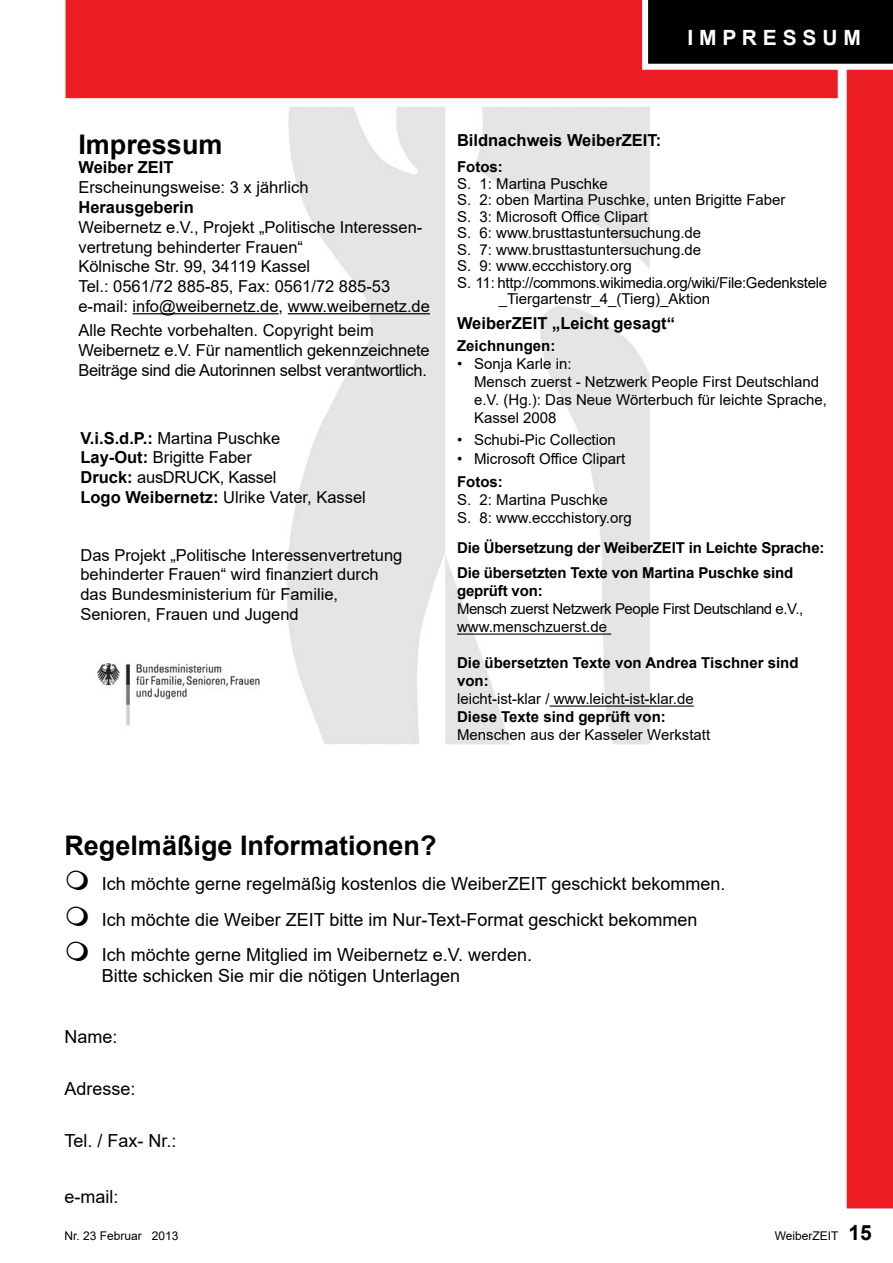
<style>
.page{position:relative;width:893px;height:1263px;background:#fff}
.page>*{position:absolute;margin:0;border:0;box-sizing:border-box;transform-origin:0 0}
.t1{font:700 27px "Arial";color:#000}
.t2{font:700 21px "Arial";color:#fff}
.t3{font:18px/21px "Arial";color:#000}
.t4{font:16.5px/19.8px "Arial";color:#000}
.t5{font:700 16.5px "Arial";color:#000}
.t6{font:15px/18px "Arial";color:#000}
.t7{font:700 15px/18px "Arial";letter-spacing:-.01em;color:#000}
.t8{font:15px/16.5px "Arial";letter-spacing:-.02em;color:#000}
.t9{font:15px "Arial";letter-spacing:-.03em;color:#000}
.t10{font:12px "Arial";color:#000}
.s1{font-weight:700}
.s2{font-weight:700;font-size:21px}
</style>
<div class="page">
<img style="left:287px;top:106px;width:363px;height:638px">
<hr style="left:133px;top:313px;width:146px;height:1px;background:#000">
<hr style="left:288px;top:313px;width:142px;height:1px;background:#000">
<img style="left:96px;top:661px;width:164px;height:65px">
<div style="left:65px;top:0;width:773px;height:99px;background:#ed1d24"></div>
<div style="left:846px;top:70px;width:47px;height:1139px;background:#ed1d24"></div>
<svg style="left:642px;top:0;width:251px;height:70px;background:#1c1b1b"></svg>
<hr style="left:457px;top:633px;width:154px;height:2px;background:#000">
<hr style="left:549px;top:705px;width:145px;height:2px;background:#000">
<p class="t2" style="left:687px;top:23px;width:175px">I M P R E S S U M</p>
<h1 class="t1" style="left:78px;top:125px;width:146px">Impressum</h1>
<p class="t4" style="left:78px;top:158px;width:232px"><span class="s1">Weiber ZEIT<br></span>Erscheinungsweise: 3 x jährlich</p>
<p class="t4" style="left:78px;top:197px;width:353px"><span class="s1">Herausgeberin<br></span>Weibernetz e.V., Projekt „Politische Interessen&shy;vertretung behinderter Frauen“<br>Kölnische Str. 99, 34119 Kassel<br>Tel.: 0561/72 885-85, Fax: 0561/72 885-53 e-mail: info@weibernetz.de, www.weibernetz.de</p>
<p class="t4" style="left:78px;top:320px;width:353px">Alle Rechte vorbehalten. Copyright beim<br>Weibernetz e.V. Für namentlich gekennzeichnete<br>Beiträge sind die Autorinnen selbst verantwortlich.</p>
<p class="t4" style="left:80px;top:428px;width:287px"><span class="s1">V.i.S.d.P.:</span> Martina Puschke<br><span class="s1">Lay-Out:</span> Brigitte Faber<br><span class="s1">Druck:</span> ausDRUCK, Kassel<br><span class="s1">Logo Weibernetz:</span> Ulrike Vater, Kassel</p>
<p class="t4" style="left:80px;top:545px;width:323px">Das Projekt „Politische Interessenvertretung behinderter Frauen“ wird finanziert durch das Bundesministerium für Familie, Senioren, Frauen und Jugend</p>
<h2 class="t5" style="left:457px;top:129px;width:206px">Bildnachweis WeiberZEIT:</h2>
<h3 class="t7" style="left:457px;top:158px;width:47px">Fotos:</h3>
<p class="t6" style="left:457px;top:175px;width:152px">S. 1: Martina Puschke</p>
<p class="t6" style="left:457px;top:191px;width:330px">S. 2: oben Martina Puschke, unten Brigitte Faber</p>
<p class="t6" style="left:457px;top:208px;width:192px">S. 3: Microsoft Office Clipart</p>
<p class="t6" style="left:457px;top:224px;width:246px">S. 6: www.brusttastuntersuchung.de</p>
<p class="t6" style="left:457px;top:241px;width:246px">S. 7: www.brusttastuntersuchung.de</p>
<p class="t6" style="left:457px;top:257px;width:176px">S. 9: www.eccchistory.org</p>
<p class="t8" style="left:499px;top:274px;width:330px;text-indent:-42px">S. 11: http://commons.wikimedia.org/wiki/File:Gedenkstele _Tiergartenstr_4_(Tierg)_Aktion</p>
<h2 class="t5" style="left:457px;top:311px;width:219px">WeiberZEIT „Leicht gesagt“</h2>
<h3 class="t7" style="left:457px;top:337px;width:100px">Zeichnungen:</h3>
<p class="t6" style="left:474px;top:354px;width:354px;text-indent:-17px">• Sonja Karle in:<br>Mensch zuerst - Netzwerk People First Deutschland e.V. (Hg.): Das Neue Wörterbuch für leichte Sprache, Kassel 2008</p>
<p class="t6" style="left:457px;top:431px;width:160px">• Schubi-Pic Collection</p>
<p class="t6" style="left:457px;top:450px;width:170px">• Microsoft Office Clipart</p>
<h3 class="t7" style="left:457px;top:472px;width:47px">Fotos:</h3>
<p class="t6" style="left:457px;top:490px;width:152px">S. 2: Martina Puschke</p>
<p class="t6" style="left:457px;top:508px;width:176px">S. 8: www.eccchistory.org</p>
<h3 class="t7" style="left:457px;top:539px;width:369px">Die Übersetzung der WeiberZEIT in Leichte Sprache:</h3>
<p class="t7" style="left:457px;top:564px;width:338px">Die übersetzten Texte von Martina Puschke sind geprüft von:</p>
<p class="t9" style="left:457px;top:599px;width:348px">Mensch zuerst Netzwerk People First Deutschland e.V.,</p>
<p class="t6" style="left:457px;top:618px;width:152px">www.menschzuerst.de</p>
<p class="t7" style="left:457px;top:654px;width:343px">Die übersetzten Texte von Andrea Tischner sind von:</p>
<p class="t6" style="left:457px;top:690px;width:238px">leicht-ist-klar / www.leicht-ist-klar.de</p>
<p class="t7" style="left:457px;top:708px;width:210px">Diese Texte sind geprüft von:</p>
<p class="t6" style="left:457px;top:726px;width:255px">Menschen aus der Kasseler Werkstatt</p>
<h1 class="t1" style="left:64px;top:826px;width:374px">Regelmäßige Informationen?</h1>
<p class="t3" style="left:102px;top:873px;width:625px">Ich möchte gerne regelmäßig kostenlos die WeiberZEIT geschickt bekommen.</p>
<p class="t3" style="left:102px;top:909px;width:597px">Ich möchte die Weiber ZEIT bitte im Nur-Text-Format geschickt bekommen</p>
<p class="t3" style="left:102px;top:944px;width:432px">Ich möchte gerne Mitglied im Weibernetz e.V. werden.<br>Bitte schicken Sie mir die nötigen Unterlagen</p>
<p class="t3" style="left:64px;top:1026px;width:55px">Name:</p>
<p class="t3" style="left:64px;top:1078px;width:73px">Adresse:</p>
<p class="t3" style="left:64px;top:1130px;width:114px">Tel. / Fax- Nr.:</p>
<p class="t3" style="left:64px;top:1186px;width:56px">e-mail:</p>
<p class="t10" style="left:64px;top:1227px;width:116px">Nr. 23 Februar 2013</p>
<p class="t10" style="left:775px;top:1227px;width:98px">WeiberZEIT <span class="s2">15</span></p>
</div>
